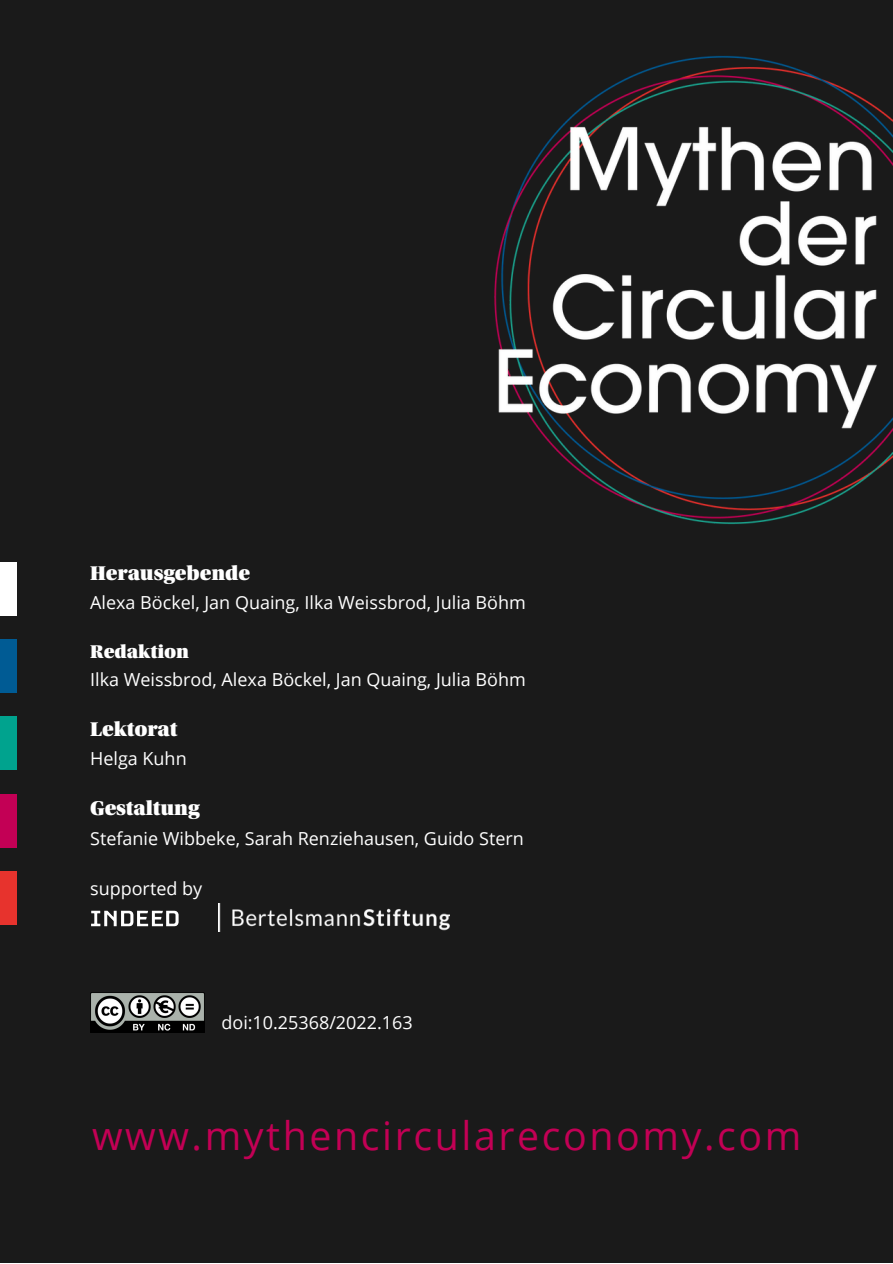
<style>
.page{position:relative;width:893px;height:1264px;background:#fff}
.page>*{position:absolute;margin:0;border:0;box-sizing:border-box;transform-origin:0 0}
.t1{font:39.3px "Open Sans";letter-spacing:.065em;color:#c30055}
.t2{font:21px "Utopia Std Black Headline";color:#fff}
.t3{font:19.5px "Utopia Std Black Headline";color:#fff}
.t4{font:18px "Open Sans";color:#fff}
</style>
<div class="page">
<div style="left:0;top:0;width:892px;height:1262px;background:#1a1a1a"></div>
<img style="left:494px;top:55px;width:398px;height:469px">
<img style="left:91px;top:910px;width:88px;height:17px">
<img style="left:90px;top:992px;width:115px;height:40px">
<div style="left:0;top:716px;width:17px;height:54px;background:#00a38e"></div>
<div style="left:0;top:793px;width:17px;height:54px;background:#c30055"></div>
<div style="left:0;top:562px;width:17px;height:54px;background:#fff"></div>
<div style="left:0;top:639px;width:17px;height:54px;background:#005b94"></div>
<img style="left:219px;top:903px;width:230px;height:28px">
<div style="left:0;top:871px;width:17px;height:54px;background:#e7332d"></div>
<p class="t2" style="left:90px;top:564px;width:161px">Herausgebende</p>
<p class="t4" style="left:90px;top:590px;width:437px">Alexa Böckel, Jan Quaing, Ilka Weissbrod, Julia Böhm</p>
<p class="t3" style="left:90px;top:643px;width:100px">Redaktion</p>
<p class="t4" style="left:90px;top:666px;width:437px">Ilka Weissbrod, Alexa Böckel, Jan Quaing, Julia Böhm</p>
<p class="t2" style="left:90px;top:720px;width:89px">Lektorat</p>
<p class="t4" style="left:90px;top:746px;width:98px">Helga Kuhn</p>
<p class="t2" style="left:90px;top:800px;width:111px">Gestaltung</p>
<p class="t4" style="left:90px;top:825px;width:435px">Stefanie Wibbeke, Sarah Renziehausen, Guido Stern</p>
<p class="t4" style="left:90px;top:875px;width:113px">supported by</p>
<p class="t4" style="left:221px;top:1009px;width:193px">doi:10.25368/2022.163</p>
<h1 class="t1" style="left:92px;top:1107px;width:711px">www.mythencirculareconomy.com</h1>
</div>
